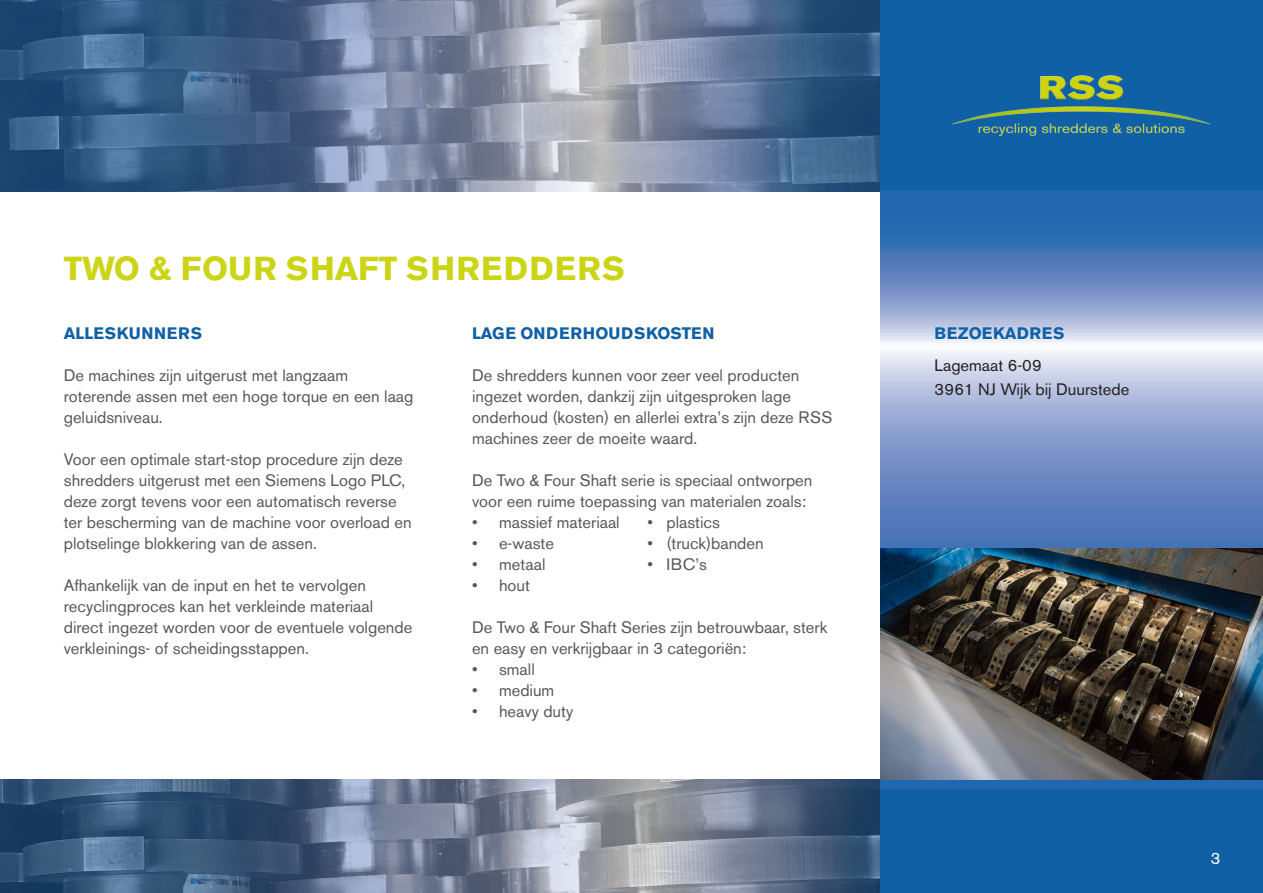
<style>
.page{position:relative;width:1263px;height:893px;background:#fff}
.page>*{position:absolute;margin:0;border:0;box-sizing:border-box;transform-origin:0 0}
.Kop_kapitaal{font:700 33px "Akzidenz Grotesk BE";letter-spacing:.04em;color:#cbd415}
.Broodtekst{font:16.5px/21px "Akzidenz Grotesk BE";color:#57585a}
.Tussenkopje{font:700 16.5px "Akzidenz Grotesk BE";letter-spacing:.04em;color:#0f60a4}
.t1{font:16.5px/24px "Akzidenz Grotesk BE";color:#231f20}
.Broodtekst-2{font:16.5px "Akzidenz Grotesk BE";color:#fff}
</style>
<div class="page">
<svg style="left:1px;top:0;width:880px;height:191px"></svg>
<svg style="left:0;top:0;width:1px;height:191px"></svg>
<svg style="left:0;top:780px;width:881px;height:113px"></svg>
<div style="left:881px;top:0;width:382px;height:191px;background:#0f60a4"></div>
<div style="left:881px;top:787px;width:382px;height:106px;background:#0f60a4"></div>
<svg style="left:881px;top:191px;width:382px;height:597px"></svg>
<img style="left:952px;top:75px;width:259px;height:61px">
<img style="left:881px;top:549px;width:382px;height:231px">
<p class="Kop_kapitaal" style="left:64px;top:249px;width:563px">TWO &amp; FOUR SHAFT SHREDDERS</p>
<p class="Tussenkopje" style="left:64px;top:323px;width:140px">ALLESKUNNERS</p>
<p class="Broodtekst" style="left:64px;top:364px;width:351px">De machines zijn uitgerust met langzaam roterende assen met een hoge torque en een laag geluidsniveau.</p>
<p class="Broodtekst" style="left:64px;top:448px;width:349px">Voor een optimale start-stop procedure zijn deze shredders uitgerust met een Siemens Logo PLC, deze zorgt tevens voor een automatisch reverse ter bescherming van de machine voor overload en plotselinge blokkering van de assen.</p>
<p class="Broodtekst" style="left:64px;top:574px;width:350px">Afhankelijk van de input en het te vervolgen recyclingproces kan het verkleinde materiaal direct ingezet worden voor de eventuele volgende verkleinings- of scheidingsstappen.</p>
<p class="Tussenkopje" style="left:472px;top:323px;width:244px">LAGE ONDERHOUDSKOSTEN</p>
<p class="Broodtekst" style="left:472px;top:364px;width:362px">De shredders kunnen voor zeer veel producten ingezet worden, dankzij zijn uitgesproken lage onderhoud (kosten) en allerlei extra’s zijn deze RSS machines zeer de moeite waard.</p>
<p class="Broodtekst" style="left:472px;top:469px;width:342px">De Two &amp; Four Shaft serie is speciaal ontworpen voor een ruime toepassing van materialen zoals:</p>
<p class="Broodtekst" style="left:472px;top:511px;width:149px">• massief materiaal</p>
<p class="Broodtekst" style="left:647px;top:511px;width:74px">• plastics</p>
<p class="Broodtekst" style="left:472px;top:532px;width:84px">• e-waste</p>
<p class="Broodtekst" style="left:647px;top:532px;width:118px">• (truck)banden</p>
<p class="Broodtekst" style="left:472px;top:553px;width:75px">• metaal</p>
<p class="Broodtekst" style="left:647px;top:553px;width:61px">• IBC’s</p>
<p class="Broodtekst" style="left:472px;top:574px;width:59px">• hout</p>
<p class="Broodtekst" style="left:472px;top:616px;width:357px">De Two &amp; Four Shaft Series zijn betrouwbaar, sterk en easy en verkrijgbaar in 3 categoriën:</p>
<p class="Broodtekst" style="left:472px;top:658px;width:64px">• small</p>
<p class="Broodtekst" style="left:472px;top:679px;width:84px">• medium</p>
<p class="Broodtekst" style="left:472px;top:700px;width:103px">• heavy duty</p>
<p class="Tussenkopje" style="left:934px;top:323px;width:131px">BEZOEKADRES</p>
<p class="t1" style="left:934px;top:353px;width:196px">Lagemaat 6-09<br>3961 NJ Wijk bij Duurstede</p>
<p class="Broodtekst-2" style="left:1211px;top:848px;width:11px">3</p>
</div>
